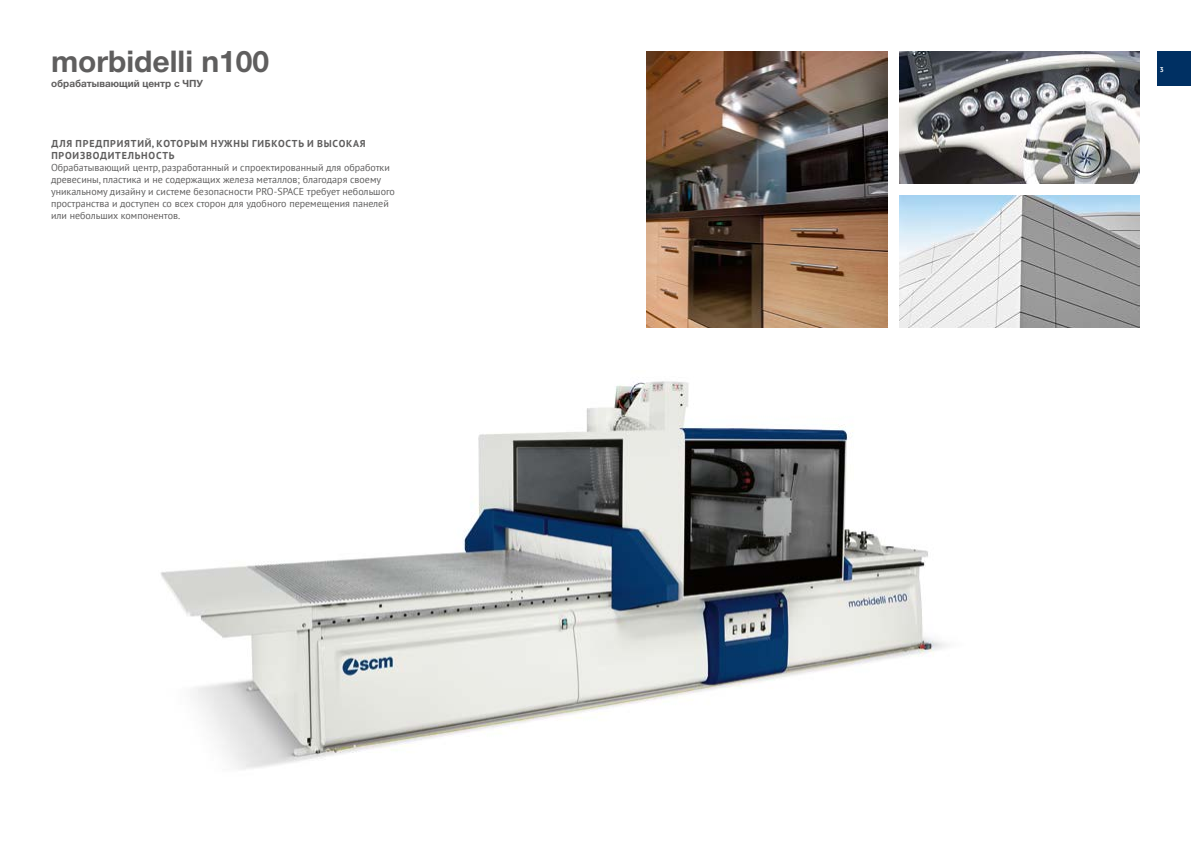
<style>
.page{position:relative;width:1191px;height:842px;background:#fff}
.page>*{position:absolute;margin:0;border:0;box-sizing:border-box;transform-origin:0 0}
.t1{font:700 30px "Helvetica Neue Cyr";color:#5f5e5e}
.t2{font:10px/12px "PT Sans";color:#5f5e5e}
.t3{font:700 10px/12px "PT Sans";letter-spacing:.08em;color:#5f5e5e}
.t4{font:700 10px "Helvetica Neue Cyr";color:#5f5e5e}
.t5{font:700 7px "PT Sans";color:#fff}
</style>
<div class="page">
<div style="left:1157px;top:51px;width:34px;height:34px;background:#003063"></div>
<img style="left:160px;top:381px;width:787px;height:388px">
<img style="left:899px;top:51px;width:241px;height:132px">
<img style="left:646px;top:51px;width:241px;height:276px">
<img style="left:899px;top:195px;width:241px;height:132px">
<h1 class="t1" style="left:51px;top:45px;width:220px">morbidelli n100</h1>
<p class="t4" style="left:51px;top:78px;width:154px">обрабатывающий центр с ЧПУ</p>
<p class="t3" style="left:51px;top:137px;width:316px">ДЛЯ ПРЕДПРИЯТИЙ, КОТОРЫМ НУЖНЫ ГИБКОСТЬ И ВЫСОКАЯ<br>ПРОИЗВОДИТЕЛЬНОСТЬ</p>
<p class="t2" style="left:51px;top:161px;width:345px">Обрабатывающий центр, разработанный и спроектированный для обработки древесины, пластика и не содержащих железа металлов; благодаря своему уникальному дизайну и системе безопасности PRO-SPACE требует небольшого пространства и доступен со всех сторон для удобного перемещения панелей или небольших компонентов.</p>
<p class="t5" style="left:1159px;top:65px;width:5px">3</p>
</div>
